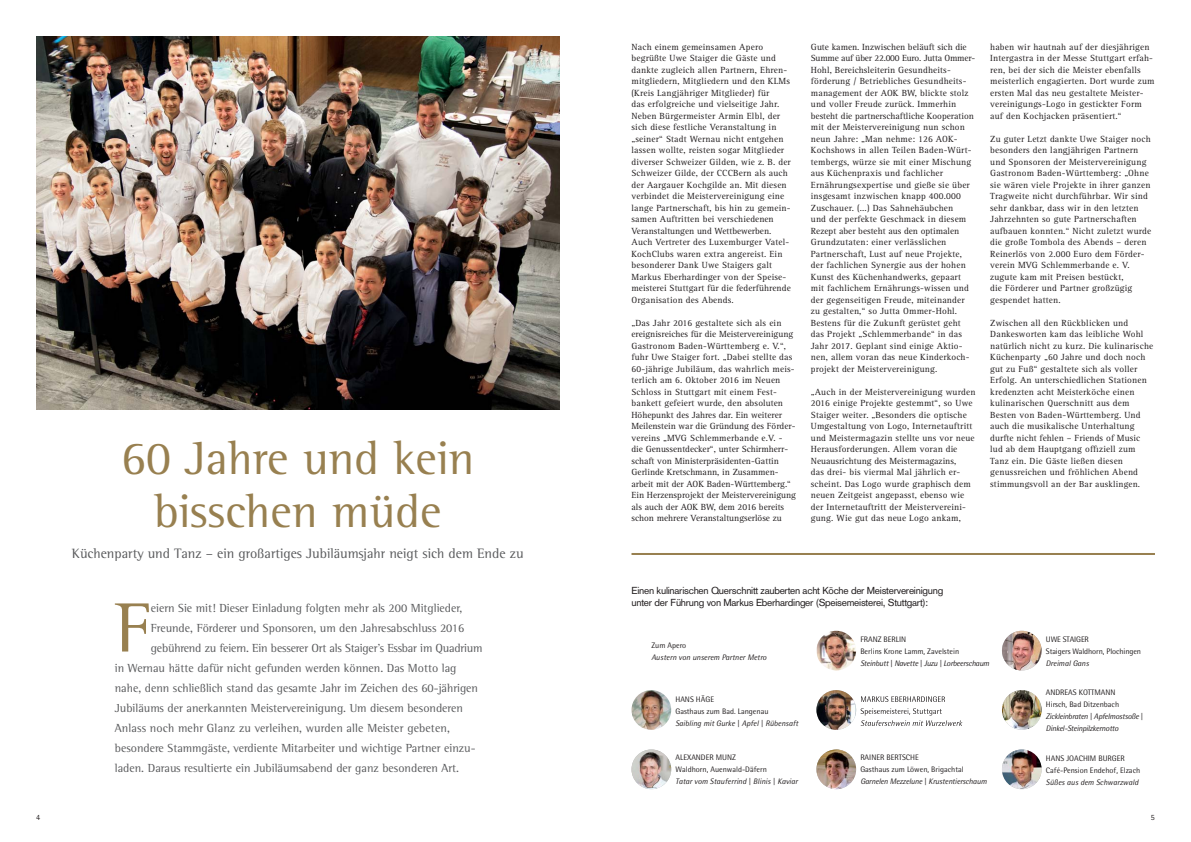
<style>
.page{position:relative;width:1191px;height:842px;background:#fff}
.page>*{position:absolute;margin:0;border:0;box-sizing:border-box;transform-origin:0 0}
.t1{font:71.4px "Rotis Semi Serif";color:#988050}
.t2{font:48px/53px "Rotis Semi Serif";color:#988050;text-align:center}
.t3{font:14px "Rotis Semi Serif";color:#58595b}
.t4{font:12px "Rotis Semi Serif";color:#58595b}
.t5{font:10px/12px "Akzidenz Grotesk";letter-spacing:-.025em;color:#231f20}
.t6{font:9.2px/11.5px "Rotis Serif";letter-spacing:.02em;color:#231f20}
.t7{font:9.2px/11.5px "Rotis Serif";color:#231f20}
.t8{font:9px "Rotis Serif";letter-spacing:.02em;color:#231f20}
.t9{font:8px/12px "Rotis Semi Sans";color:#231f20}
.t10{font:italic 8px "Rotis Semi Sans";color:#231f20}
.t11{font:italic 8px/12px "Rotis Semi Sans";letter-spacing:-.02em;color:#231f20}
.t12{font:8px "Rotis Sans Serif";color:#231f20}
.s1{font-size:9.2px}
</style>
<div class="page">
<img style="left:36px;top:36px;width:523px;height:374px">
<img style="left:816px;top:631px;width:40px;height:39px;border-radius:50%">
<img style="left:1002px;top:631px;width:39px;height:39px;border-radius:50%">
<img style="left:631px;top:690px;width:40px;height:40px;border-radius:50%">
<img style="left:816px;top:690px;width:40px;height:40px;border-radius:50%">
<svg style="left:860px;top:708px;width:102px;height:18px"></svg>
<svg style="left:861px;top:696px;width:84px;height:6px"></svg>
<img style="left:1002px;top:690px;width:39px;height:40px;border-radius:50%">
<img style="left:631px;top:749px;width:40px;height:40px;border-radius:50%">
<img style="left:816px;top:749px;width:40px;height:40px;border-radius:50%">
<img style="left:1002px;top:749px;width:39px;height:40px;border-radius:50%">
<hr style="left:631px;top:553px;width:524px;height:2px;background:#988050">
<h2 class="t2" style="left:121px;top:436px;width:355px">60 Jahre und kein bisschen müde</h2>
<h3 class="t3" style="left:72px;top:548px;width:453px">Küchenparty und Tanz – ein großartiges Jubiläumsjahr neigt sich dem Ende zu</h3>
<h1 class="t1" style="left:115px;top:598px;width:37px">F</h1>
<h3 class="t4" style="left:151px;top:602px;width:313px">eiern Sie mit! Dieser Einladung folgten mehr als 200 Mitglieder,</h3>
<h3 class="t4" style="left:151px;top:622px;width:315px">Freunde, Förderer und Sponsoren, um den Jahresabschluss 2016</h3>
<h3 class="t4" style="left:151px;top:642px;width:333px">gebührend zu feiern. Ein besserer Ort als Staiger’s Essbar im Quadrium</h3>
<h3 class="t4" style="left:115px;top:662px;width:343px">in Wernau hätte dafür nicht gefunden werden können. Das Motto lag</h3>
<h3 class="t4" style="left:115px;top:682px;width:365px">nahe, denn schließlich stand das gesamte Jahr im Zeichen des 60-jährigen</h3>
<h3 class="t4" style="left:115px;top:702px;width:349px">Jubiläums der anerkannten Meistervereinigung. Um diesem besonderen</h3>
<h3 class="t4" style="left:115px;top:722px;width:337px">Anlass noch mehr Glanz zu verleihen, wurden alle Meister gebeten,</h3>
<h3 class="t4" style="left:115px;top:742px;width:362px">besondere Stammgäste, verdiente Mitarbeiter und wichtige Partner einzu-</h3>
<h3 class="t4" style="left:115px;top:762px;width:346px">laden. Daraus resultierte ein Jubiläumsabend der ganz besonderen Art.</h3>
<p class="t6" style="left:631px;top:41px;width:161px">Nach einem gemeinsamen Apero begrüßte Uwe Staiger die Gäste und dankte zugleich allen Partnern, Ehren&shy;mitgliedern, Mitgliedern und den KLMs (Kreis Langjähriger Mitglieder) für<br>das erfolgreiche und vielseitige Jahr.<br>Neben Bürgermeister Armin Elbl, der sich diese festliche Veranstaltung in „seiner“ Stadt Wernau nicht entgehen lassen wollte, reisten sogar Mitglieder diverser Schweizer Gilden, wie z. B. der Schweizer Gilde, der CCCBern als auch der Aargauer Kochgilde an. Mit diesen verbindet die Meistervereinigung eine lange Partnerschaft, bis hin zu gemein&shy;samen Auftritten bei verschiedenen Veranstaltungen und Wettbewerben.<br>Auch Vertreter des Luxemburger Vatel-KochClubs waren extra angereist. Ein besonderer Dank Uwe Staigers galt Markus Eberhardinger von der Speise&shy;meisterei Stuttgart für die federführende Organisation des Abends.</p>
<p class="t7" style="left:631px;top:317px;width:166px">„Das Jahr 2016 gestaltete sich als ein ereignisreiches für die Meistervereinigung Gastronom Baden-Württemberg e. V.“, fuhr Uwe Staiger fort. „Dabei stellte das 60-jährige Jubiläum, das wahrlich meis&shy;terlich am 6. Oktober 2016 im Neuen Schloss in Stuttgart mit einem Fest&shy;bankett gefeiert wurde, den absoluten Höhepunkt des Jahres dar. Ein weiterer Meilenstein war die Gründung des Förder&shy;vereins „MVG Schlemmerbande e.V. - die Genussentdecker“, unter Schirmherr&shy;schaft von Ministerpräsidenten-Gattin Gerlinde Kretschmann, in Zusammen&shy;arbeit mit der AOK Baden-Württemberg.“ Ein Herzensprojekt der Meistervereinigung als auch der AOK BW, dem 2016 bereits schon mehrere Veranstaltungserlöse zu</p>
<p class="t6" style="left:811px;top:41px;width:166px">Gute kamen. Inzwischen beläuft sich die Summe auf über 22.000 Euro. Jutta Ommer-Hohl, Bereichsleiterin Gesundheits&shy;förderung / Betriebliches Gesundheits&shy;management der AOK BW, blickte stolz und voller Freude zurück. Immerhin besteht die partnerschaftliche Kooperation mit der Meistervereinigung nun schon neun Jahre: „Man nehme: 126 AOK-Kochshows in allen Teilen Baden-Würt&shy;tembergs, würze sie mit einer Mischung aus Küchenpraxis und fachlicher Ernährungsexpertise und gieße sie über insgesamt inzwischen knapp 400.000<br>Zuschauer. (...) Das Sahnehäubchen<br>und der perfekte Geschmack in diesem Rezept aber besteht aus den optimalen Grundzutaten: einer verlässlichen Partnerschaft, Lust auf neue Projekte, der fachlichen Synergie aus der hohen Kunst des Küchenhandwerks, gepaart mit fachlichem Ernährungs-wissen und der gegenseitigen Freude, miteinander zu gestalten,“ so Jutta Ommer-Hohl.<br>Bestens für die Zukunft gerüstet geht das Projekt „Schlemmerbande“ in das Jahr 2017. Geplant sind einige Aktio&shy;nen, allem voran das neue Kinderkoch&shy;projekt der Meistervereinigung.</p>
<p class="t6" style="left:811px;top:386px;width:166px">„Auch in der Meistervereinigung wurden 2016 einige Projekte gestemmt“, so Uwe Staiger weiter. „Besonders die optische Umgestaltung von Logo, Internetauftritt und Meistermagazin stellte uns vor neue Herausforderungen. Allem voran die Neuausrichtung des Meistermagazins,<br>das drei- bis viermal Mal jährlich er&shy;scheint. Das Logo wurde graphisch dem neuen Zeitgeist angepasst, ebenso wie der Internetauftritt der Meistervereini&shy;gung. Wie gut das neue Logo ankam,</p>
<p class="t6" style="left:990px;top:41px;width:166px">haben wir hautnah auf der diesjährigen Intergastra in der Messe Stuttgart erfah&shy;ren, bei der sich die Meister ebenfalls meisterlich engagierten. Dort wurde zum ersten Mal das neu gestaltete Meister&shy;vereinigungs-Logo in gestickter Form auf den Kochjacken präsentiert.“</p>
<p class="t6" style="left:990px;top:133px;width:163px">Zu guter Letzt dankte Uwe Staiger noch besonders den langjährigen Partnern und Sponsoren der Meistervereinigung Gastronom Baden-Württemberg: „Ohne sie wären viele Projekte in ihrer ganzen Tragweite nicht durchführbar. Wir sind sehr dankbar, dass wir in den letzten Jahrzehnten so gute Partnerschaften aufbauen konnten.“ Nicht zuletzt wurde die große Tombola des Abends – deren Reinerlös von 2.000 Euro dem Förder&shy;verein MVG Schlemmerbande e. V. zugute kam mit Preisen bestückt,<br>die Förderer und Partner großzügig gespendet hatten.</p>
<p class="t6" style="left:990px;top:317px;width:164px">Zwischen all den Rückblicken und Dankesworten kam das leibliche Wohl natürlich nicht zu kurz. Die kulinarische Küchenparty „60 Jahre und doch noch gut zu Fuß“ gestaltete sich als voller Erfolg. An unterschiedlichen Stationen kredenzten acht Meisterköche einen kulinarischen Querschnitt aus dem Besten von Baden-Württemberg. Und auch die musikalische Unterhaltung durfte nicht fehlen – Friends of Music lud ab dem Hauptgang offiziell zum Tanz ein. Die Gäste ließen diesen genussreichen und fröhlichen Abend</p>
<p class="t8" style="left:990px;top:480px;width:151px"><span class="s1">sti</span>mmungsvoll an der Bar ausklingen.</p>
<p class="t5" style="left:631px;top:586px;width:313px">Einen kulinarischen Querschnitt zauberten acht Köche der Meistervereinigung unter der Führung von Markus Eberhardinger (Speisemeisterei, Stuttgart):</p>
<p class="t9" style="left:651px;top:640px;width:36px">Zum Apero</p>
<p class="t10" style="left:651px;top:654px;width:117px">Austern von unserem Partner Metro</p>
<p class="t9" style="left:860px;top:634px;width:100px">FRANZ BERLIN<br>Berlins Krone Lamm, Zavelstein</p>
<p class="t11" style="left:860px;top:658px;width:130px">Steinbutt | Navette | Juzu | Lorbeerschaum</p>
<p class="t9" style="left:1046px;top:634px;width:97px">UWE STAIGER<br>Staigers Waldhorn, Plochingen</p>
<p class="t10" style="left:1046px;top:660px;width:45px">Dreimal Gans</p>
<p class="t9" style="left:675px;top:694px;width:95px">HANS HÄGE<br>Gasthaus zum Bad. Langenau</p>
<p class="t10" style="left:675px;top:721px;width:124px">Saibling mit Gurke | Apfel | Rübensaft</p>
<p class="t9" style="left:1046px;top:687px;width:75px">ANDREAS KOTTMANN<br>Hirsch, Bad Ditzenbach</p>
<p class="t11" style="left:1046px;top:711px;width:99px">Zickleinbraten | Apfelmostsoße |<br>Dinkel-Steinpilzkernotto</p>
<p class="t9" style="left:675px;top:752px;width:93px">ALEXANDER MUNZ<br>Waldhorn, Auenwald-Däfern</p>
<p class="t10" style="left:675px;top:779px;width:124px">Tatar vom Stauferrind | Blinis | Kaviar</p>
<p class="t9" style="left:860px;top:752px;width:105px">RAINER BERTSCHE<br>Gasthaus zum Löwen, Brigachtal</p>
<p class="t11" style="left:860px;top:776px;width:128px">Garnelen Mezzelune | Krustentierschaum</p>
<p class="t9" style="left:1046px;top:753px;width:96px">HANS JOACHIM BURGER<br>Café-Pension Endehof, Elzach</p>
<p class="t10" style="left:1046px;top:779px;width:94px">Süßes aus dem Schwarzwald</p>
<p class="t12" style="left:36px;top:814px;width:5px">4</p>
<p class="t12" style="left:1150px;top:814px;width:5px">5</p>
</div>
